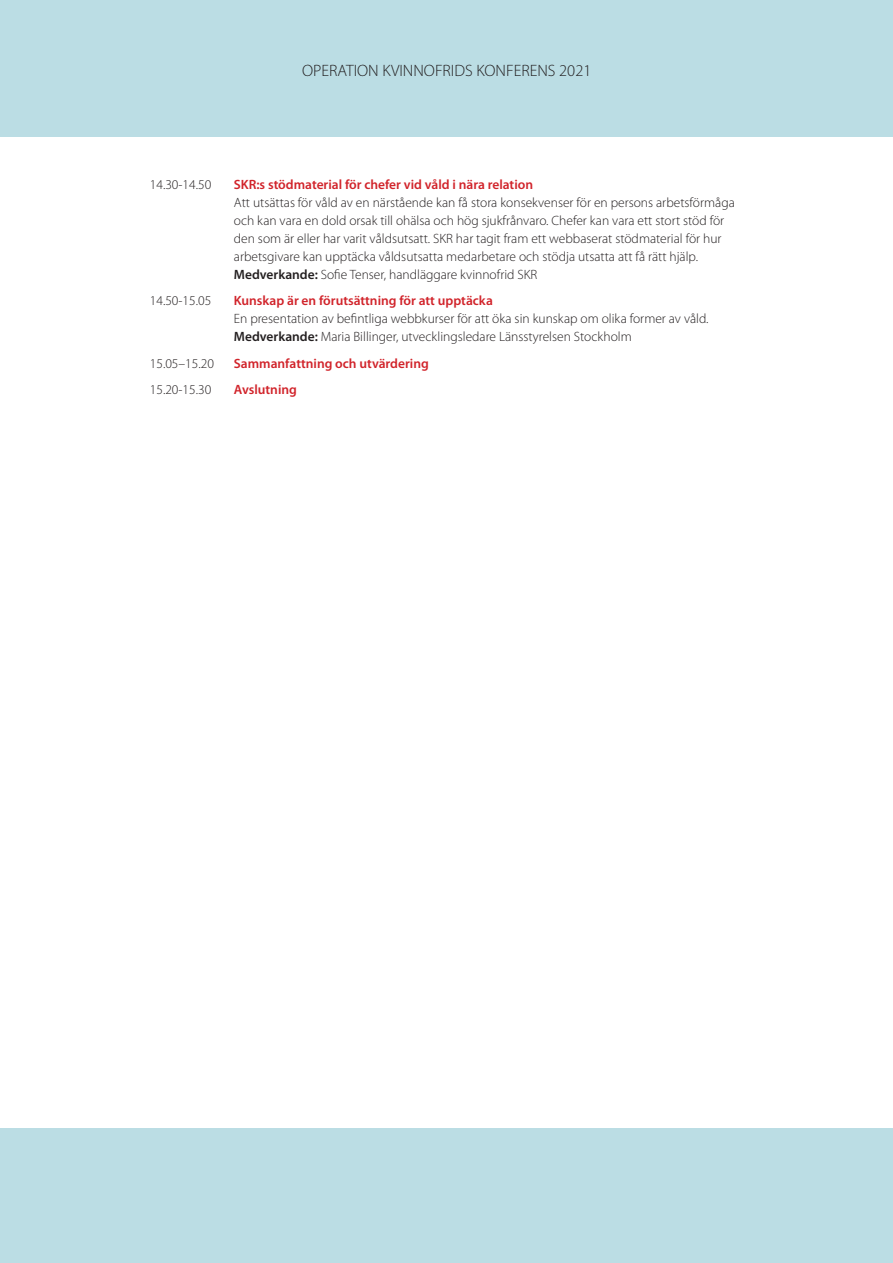
<style>
.page{position:relative;width:893px;height:1263px;background:#fff}
.page>*{position:absolute;margin:0;border:0;box-sizing:border-box;transform-origin:0 0}
.t1{font:300 16.5px "Myriad Pro";color:#231f20}
.program_text_m_indra{font:300 13.5px/18px "Myriad Pro";color:#231f20}
.program_text_m_indra-2{font:600 13.5px "Myriad Pro";color:#d1232a}
.s1{font-weight:600;color:#d1232a}
.s2{font-weight:600}
</style>
<div class="page">
<div style="left:0;top:1128px;width:893px;height:135px;background:#bbdde4"></div>
<div style="left:0;top:0;width:893px;height:136px;background:#bbdde4"></div>
<p class="t1" style="left:302px;top:61px;width:291px">OPERATION KVINNOFRIDS KONFERENS 2021</p>
<p class="program_text_m_indra" style="left:150px;top:175px;width:63px">14.30-14.50</p>
<p class="program_text_m_indra" style="left:234px;top:175px;width:502px"><span class="s1">SKR:s stödmaterial för chefer vid våld i nära relation<br></span>Att utsättas för våld av en närstående kan få stora konsekvenser för en persons arbetsförmåga och kan vara en dold orsak till ohälsa och hög sjukfrånvaro. Chefer kan vara ett stort stöd för den som är eller har varit våldsutsatt. SKR har tagit fram ett webbaserat stödmaterial för hur arbetsgivare kan upptäcka våldsutsatta medarbetare och stödja utsatta att få rätt hjälp.<br><span class="s2">Medverkande:</span> Sofie Tenser, handläggare kvinnofrid SKR</p>
<p class="program_text_m_indra" style="left:150px;top:292px;width:63px">14.50-15.05</p>
<p class="program_text_m_indra" style="left:234px;top:292px;width:476px"><span class="s1">Kunskap är en förutsättning för att upptäcka<br></span>En presentation av befintliga webbkurser för att öka sin kunskap om olika former av våld.<br><span class="s2">Medverkande:</span> Maria Billinger, utvecklingsledare Länsstyrelsen Stockholm</p>
<p class="program_text_m_indra" style="left:150px;top:354px;width:66px">15.05–15.20</p>
<p class="program_text_m_indra-2" style="left:234px;top:356px;width:196px">Sammanfattning och utvärdering</p>
<p class="program_text_m_indra" style="left:150px;top:381px;width:63px">15.20-15.30</p>
<p class="program_text_m_indra-2" style="left:234px;top:382px;width:65px">Avslutning</p>
</div>
